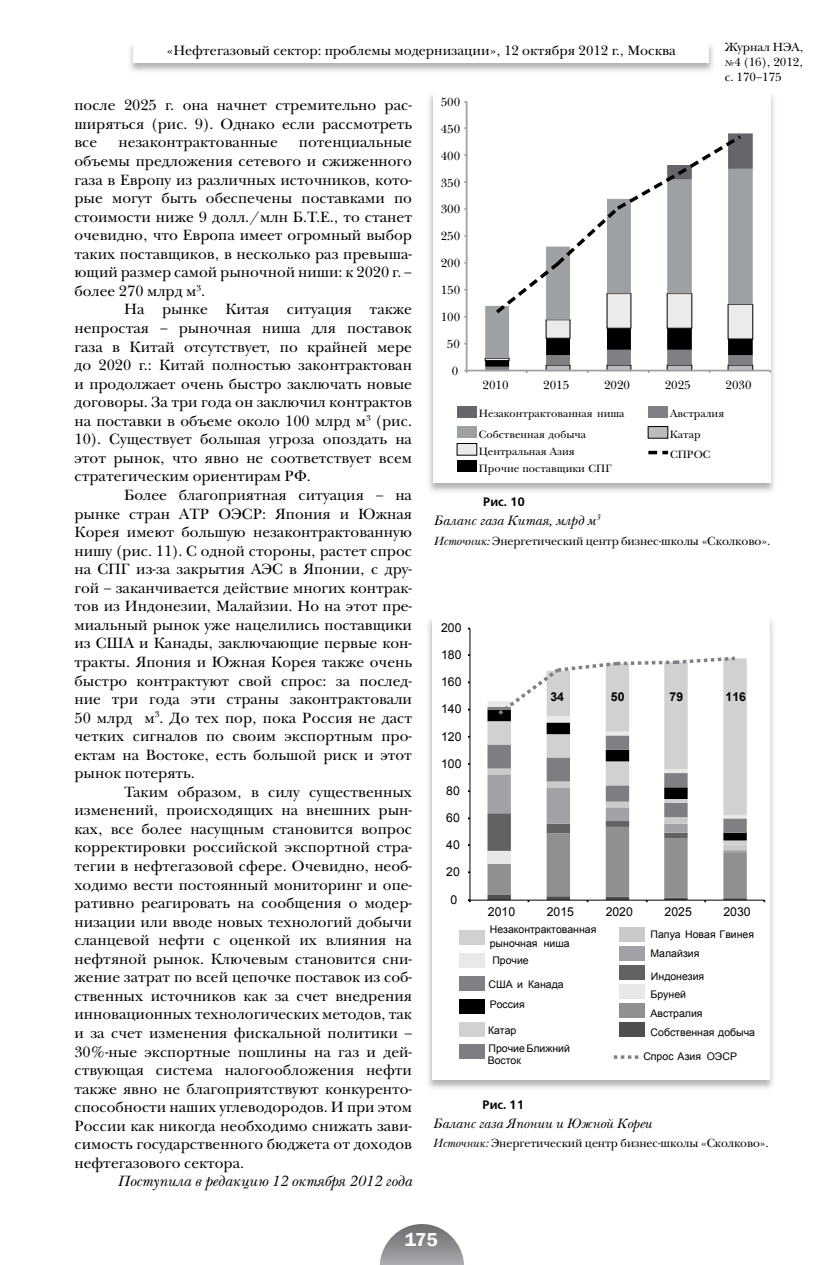
<style>
.page{position:relative;width:839px;height:1265px;background:#fff}
.page>*{position:absolute;margin:0;border:0;box-sizing:border-box;transform-origin:0 0}
.t1{font:600 19.25px "Franklin Gothic";color:#fff}
.t2{font:15.4px/18.6px "New Baskerville C";color:#000;text-align:justify}
.t3{font:italic 15.4px "New Baskerville C";color:#000}
.t4{font:14px "New Baskerville C";color:#000}
.t5{font:italic 14px "New Baskerville C";color:#000}
.t6{font:12.25px/14.7px "New Baskerville C";letter-spacing:-.01em;color:#000;text-align:justify}
.t7{font:12.25px "Arial";color:#000}
.t8{font:600 12.25px "Free Set";color:#000}
.t9{font:700 12.25px "Arial";color:#000}
.t10{font:11.03px/20.3px "New Baskerville C";color:#000}
.t11{font:10.5px/19.4px "Arial";color:#000}
.s1{font-size:8.75px}
.s2{font-style:italic}
</style>
<div class="page">
<svg style="left:380px;top:1224px;width:84px;height:41px"></svg>
<img style="left:130px;top:44px;width:583px;height:28px">
<div style="left:133px;top:42px;width:576px;height:21px;background:#fff"></div>
<img style="left:429px;top:95px;width:345px;height:397px">
<div style="left:433px;top:93px;width:337px;height:390px;background:#fff"></div>
<svg style="left:744px;top:180px;width:8px;height:113px"></svg>
<svg style="left:744px;top:133px;width:8px;height:47px"></svg>
<hr style="left:465px;top:102px;width:2px;height:269px;background:#9fa1a4">
<hr style="left:466px;top:370px;width:304px;height:1px;background:#9fa1a4">
<svg style="left:484px;top:293px;width:269px;height:80px"></svg>
<svg style="left:492px;top:133px;width:252px;height:184px"></svg>
<div style="left:457px;top:406px;width:19px;height:12px;background:#656669"></div>
<div style="left:457px;top:427px;width:19px;height:11px;background:#9ea1a3"></div>
<div style="left:457px;top:443px;width:19px;height:12px;background:#ebebec"></div>
<div style="left:456px;top:443px;width:21px;height:13px;border:1px solid #000"></div>
<div style="left:457px;top:460px;width:19px;height:12px;background:#000"></div>
<div style="left:648px;top:406px;width:20px;height:12px;background:#7e8083"></div>
<div style="left:648px;top:427px;width:19px;height:11px;background:#babcbe"></div>
<div style="left:647px;top:426px;width:21px;height:13px;border:1px solid #000"></div>
<svg style="left:648px;top:451px;width:20px;height:3px"></svg>
<img style="left:428px;top:620px;width:345px;height:469px">
<div style="left:432px;top:617px;width:337px;height:463px;background:#fff"></div>
<hr style="left:469px;top:628px;width:1px;height:272px;background:#000">
<hr style="left:470px;top:900px;width:294px;height:1px;background:#000">
<svg style="left:487px;top:656px;width:259px;height:246px"></svg>
<div style="left:460px;top:930px;width:25px;height:15px;background:#d0d1d3"></div>
<div style="left:460px;top:953px;width:25px;height:15px;background:#e9e9ea"></div>
<div style="left:460px;top:976px;width:25px;height:15px;background:#7e8083"></div>
<div style="left:460px;top:999px;width:25px;height:15px;background:#000"></div>
<div style="left:460px;top:1022px;width:25px;height:15px;background:#cfd1d2"></div>
<div style="left:460px;top:1045px;width:25px;height:14px;background:#7c7e81"></div>
<div style="left:619px;top:927px;width:25px;height:15px;background:#c9cacc"></div>
<div style="left:619px;top:946px;width:25px;height:15px;background:#a0a2a5"></div>
<div style="left:619px;top:965px;width:25px;height:15px;background:#616264"></div>
<div style="left:619px;top:984px;width:25px;height:15px;background:#e7e8e9"></div>
<div style="left:619px;top:1003px;width:25px;height:15px;background:#8e9092"></div>
<div style="left:619px;top:1022px;width:25px;height:15px;background:#4f4f51"></div>
<svg style="left:613px;top:1055px;width:25px;height:4px"></svg>
<p class="t4" style="left:166px;top:42px;width:511px">«Нефтегазовый сектор: проблемы модернизации», 12 октября 2012 г., Москва</p>
<p class="t6" style="left:724px;top:40px;width:80px">Журнал НЭА, <span class="s1">№</span> 4 (16), 2012, с. 170–175</p>
<p class="t2" style="left:74px;top:96px;width:339px">после 2025 г. она начнет стремительно рас&shy;ширяться (рис. 9). Однако если рассмотреть все</p>
<p class="t2" style="left:118px;top:133px;width:161px">незаконтрактованные</p>
<p class="t2" style="left:74px;top:133px;width:339px;text-indent:224px">потенциальные объемы предложения сетевого и сжиженного газа в Европу из различных источников, кото&shy;рые могут быть обеспечены поставками по стоимости ниже 9 долл./млн Б.Т.Е., то станет очевидно, что Европа имеет огромный выбор таких поставщиков, в несколько раз превыша&shy;ющий размер самой рыночной ниши: к 2020 г. – более 270 млрд м<sup>3</sup>.</p>
<p class="t2" style="left:74px;top:300px;width:339px;text-indent:50px">На рынке Китая ситуация также непростая – рыночная ниша для поставок газа в Китай отсутствует, по крайней мере до 2020 г.: Китай полностью законтрактован и продолжает очень быстро заключать новые договоры. За три года он заключил контрактов на поставки в объеме около 100 млрд м<sup>3</sup> (рис.<br>10). Существует большая угроза опоздать на этот рынок, что явно не соответствует всем стратегическим ориентирам РФ.</p>
<p class="t2" style="left:74px;top:486px;width:339px;text-indent:50px">Более благоприятная ситуация – на рынке стран АТР ОЭСР: Япония и Южная Корея имеют большую незаконтрактованную нишу (рис. 11). С одной стороны, растет спрос на СПГ из-за закрытия АЭС в Японии, с дру&shy;гой – заканчивается действие многих контрак&shy;тов из Индонезии, Малайзии. Но на этот пре&shy;миальный рынок уже нацелились поставщики из США и Канады, заключающие первые кон&shy;тракты. Япония и Южная Корея также очень быстро контрактуют свой спрос: за послед&shy;ние три года эти страны законтрактовали 50 млрд м<sup>3</sup>. До тех пор, пока Россия не даст четких сигналов по своим экспортным про&shy;ектам на Востоке, есть большой риск и этот рынок потерять.</p>
<p class="t2" style="left:74px;top:783px;width:339px;text-indent:50px">Таким образом, в силу существенных изменений, происходящих на внешних рын&shy;ках, все более насущным становится вопрос корректировки российской экспортной стра&shy;тегии в нефтегазовой сфере. Очевидно, необ&shy;ходимо вести постоянный мониторинг и опе&shy;ративно реагировать на сообщения о модер&shy;низации или вводе новых технологий добычи сланцевой нефти с оценкой их влияния на нефтяной рынок. Ключевым становится сни&shy;жение затрат по всей цепочке поставок из соб&shy;ственных источников как за счет внедрения инновационных технологических методов, так и за счет изменения фискальной политики – 30%-ные экспортные пошлины на газ и дей&shy;ствующая система налогообложения нефти также явно не благоприятствуют конкуренто&shy;способности наших углеводородов. И при этом России как никогда необходимо снижать зави&shy;симость государственного бюджета от доходов нефтегазового сектора.</p>
<p class="t3" style="left:117px;top:1172px;width:296px">Поступила в редакцию 12 октября 2012 года</p>
<p class="t6" style="left:440px;top:95px;width:21px">500</p>
<p class="t6" style="left:440px;top:122px;width:21px">450</p>
<p class="t6" style="left:440px;top:149px;width:21px">400</p>
<p class="t6" style="left:440px;top:175px;width:21px">350</p>
<p class="t6" style="left:440px;top:202px;width:21px">300</p>
<p class="t6" style="left:440px;top:229px;width:21px">250</p>
<p class="t6" style="left:440px;top:256px;width:21px">200</p>
<p class="t6" style="left:440px;top:283px;width:21px">150</p>
<p class="t6" style="left:440px;top:310px;width:21px">100</p>
<p class="t6" style="left:447px;top:337px;width:15px">50</p>
<p class="t6" style="left:452px;top:363px;width:8px">0</p>
<p class="t6" style="left:482px;top:378px;width:28px">2010</p>
<p class="t6" style="left:543px;top:378px;width:28px">2015</p>
<p class="t6" style="left:604px;top:378px;width:28px">2020</p>
<p class="t6" style="left:664px;top:378px;width:28px">2025</p>
<p class="t6" style="left:725px;top:378px;width:28px">2030</p>
<p class="t10" style="left:478px;top:403px;width:147px">Незаконтрактованная ниша<br>Собственная добыча</p>
<p class="t10" style="left:478px;top:443px;width:134px;line-height:17px">Центральная Азия<br>Прочие поставщики СПГ</p>
<p class="t10" style="left:669px;top:404px;width:56px">Австралия<br>Катар<br>СПРОС</p>
<p class="t8" style="left:483px;top:495px;width:43px">Рис. 10</p>
<p class="t5" style="left:433px;top:512px;width:168px">Баланс газа Китая, млрд м<sup>3</sup></p>
<p class="t6" style="left:433px;top:533px;width:338px"><span class="s2">Источник:</span> Энергетический центр бизнес-школы «Сколково».</p>
<p class="t7" style="left:441px;top:620px;width:22px">200</p>
<p class="t7" style="left:441px;top:647px;width:22px">180</p>
<p class="t7" style="left:441px;top:674px;width:22px">160</p>
<p class="t7" style="left:441px;top:701px;width:22px">140</p>
<p class="t7" style="left:441px;top:728px;width:22px">120</p>
<p class="t7" style="left:441px;top:755px;width:22px">100</p>
<p class="t7" style="left:446px;top:783px;width:15px">80</p>
<p class="t7" style="left:446px;top:810px;width:15px">60</p>
<p class="t7" style="left:446px;top:837px;width:15px">40</p>
<p class="t7" style="left:446px;top:864px;width:15px">20</p>
<p class="t7" style="left:450px;top:891px;width:8px">0</p>
<p class="t9" style="left:550px;top:689px;width:15px">34</p>
<p class="t9" style="left:610px;top:689px;width:15px">50</p>
<p class="t9" style="left:669px;top:689px;width:15px">79</p>
<p class="t9" style="left:725px;top:689px;width:22px">116</p>
<p class="t7" style="left:488px;top:904px;width:29px">2010</p>
<p class="t7" style="left:546px;top:904px;width:29px">2015</p>
<p class="t7" style="left:605px;top:904px;width:29px">2020</p>
<p class="t7" style="left:664px;top:904px;width:29px">2025</p>
<p class="t7" style="left:723px;top:904px;width:29px">2030</p>
<p class="t11" style="left:489px;top:922px;width:108px;line-height:14px">Незаконтрактованная рыночная ниша</p>
<p class="t11" style="left:492px;top:951px;width:38px">Прочие</p>
<p class="t11" style="left:488px;top:974px;width:77px;line-height:19.9px">США и Канада<br>Россия</p>
<p class="t11" style="left:488px;top:1021px;width:83px;line-height:18.2px">Катар<br>Прочие Ближний</p>
<p class="t11" style="left:487px;top:1051px;width:35px">Восток</p>
<p class="t11" style="left:650px;top:924px;width:105px">Папуа Новая Гвинея<br>Малайзия</p>
<p class="t11" style="left:650px;top:967px;width:55px;line-height:18px">Индонезия<br>Бруней</p>
<p class="t11" style="left:650px;top:1004px;width:106px">Австралия<br>Собственная добыча</p>
<p class="t11" style="left:643px;top:1047px;width:95px">Спрос Азия ОЭСР</p>
<p class="t8" style="left:482px;top:1097px;width:43px">Рис. 11</p>
<p class="t5" style="left:433px;top:1115px;width:220px">Баланс газа Японии и Южной Кореи</p>
<p class="t6" style="left:433px;top:1136px;width:337px"><span class="s2">Источник:</span> Энергетический центр бизнес-школы «Сколково».</p>
<p class="t1" style="left:405px;top:1228px;width:34px">175</p>
</div>
